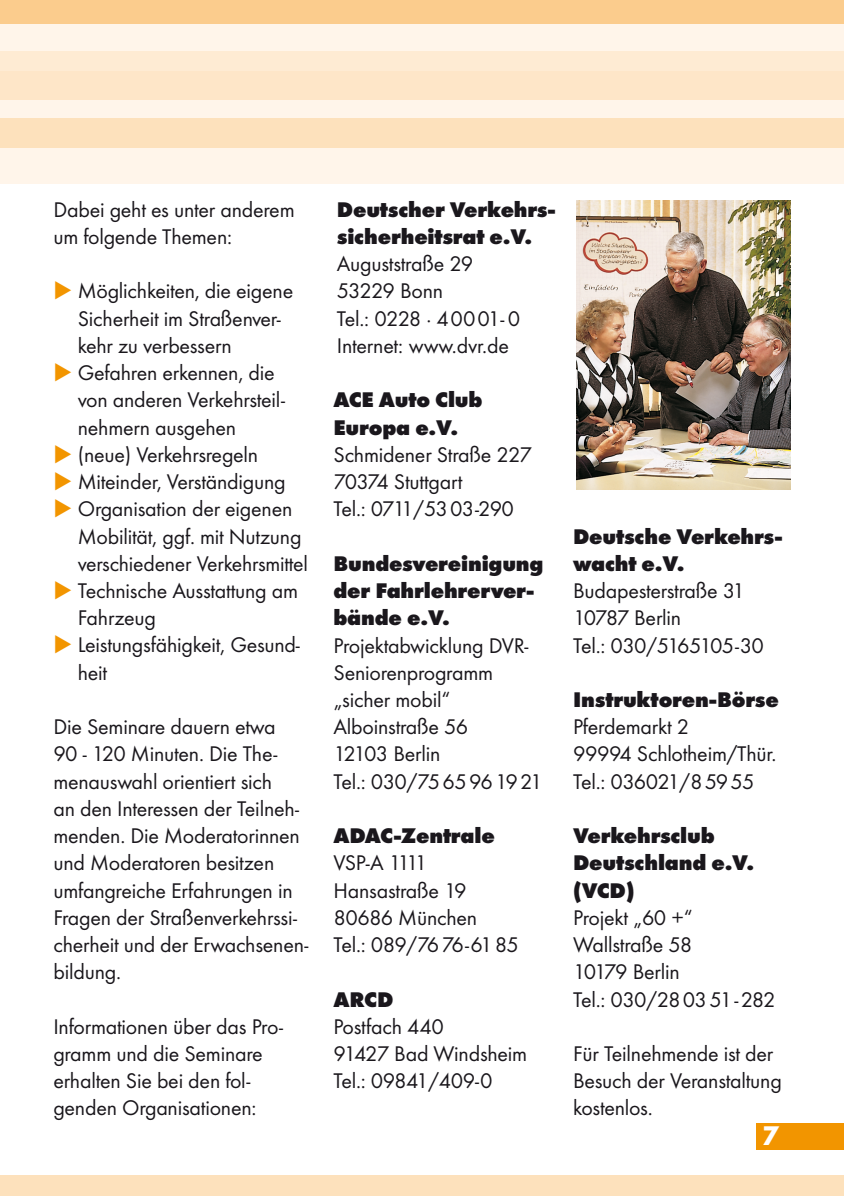
<style>
.page{position:relative;width:844px;height:1196px;background:#fff}
.page>*{position:absolute;margin:0;border:0;box-sizing:border-box;transform-origin:0 0}
.t1{font:700 28px "Futura T";color:#fff}
.t2{font:22px/27.2px "Futura T";letter-spacing:-.01em;color:#1a171c}
.t3{font:800 22px/27.2px "Futura T";letter-spacing:-.01em;color:#1a171c}
.s1{color:#f29500}
</style>
<div class="page">
<div style="left:0;top:0;width:844px;height:184px;background:#fff5ea"></div>
<div style="left:0;top:0;width:844px;height:24px;background:#fbcc8d"></div>
<div style="left:0;top:51px;width:844px;height:20px;background:#feebd3"></div>
<div style="left:0;top:71px;width:844px;height:28px;background:#fee6c8"></div>
<div style="left:0;top:119px;width:844px;height:29px;background:#fde1bc"></div>
<div style="left:0;top:1175px;width:844px;height:20px;background:#fde1bc"></div>
<div style="left:756px;top:1122px;width:88px;height:27px;background:#f29500"></div>
<img style="left:576px;top:201px;width:214px;height:288px">
<p class="t2" style="left:53px;top:196px;width:243px">Dabei geht es unter anderem um folgende Themen:</p>
<p class="t2" style="left:78px;top:277px;width:217px;text-indent:-24px"><span class="s1">◆</span> Möglichkeiten, die eigene<br>Sicherheit im Straßenver&shy;kehr zu verbessern</p>
<p class="t2" style="left:78px;top:359px;width:209px;text-indent:-24px"><span class="s1">◆</span> Gefahren erkennen, die von anderen Verkehrsteil&shy;nehmern ausgehen</p>
<p class="t2" style="left:53px;top:440px;width:206px"><span class="s1">◆</span> (neue) Verkehrsregeln</p>
<p class="t2" style="left:53px;top:468px;width:234px"><span class="s1">◆</span> Miteinder, Verständigung</p>
<p class="t2" style="left:78px;top:495px;width:232px;text-indent:-24px"><span class="s1">◆</span> Organisation der eigenen<br>Mobilität, ggf. mit Nutzung verschiedener Verkehrsmittel</p>
<p class="t2" style="left:78px;top:576px;width:222px;text-indent:-24px"><span class="s1">◆</span> Technische Ausstattung am<br>Fahrzeug</p>
<p class="t2" style="left:78px;top:631px;width:224px;text-indent:-24px"><span class="s1">◆</span> Leistungsfähigkeit, Gesund&shy;heit</p>
<p class="t2" style="left:53px;top:713px;width:257px">Die Seminare dauern etwa<br>90 - 120 Minuten. Die The&shy;menauswahl orientiert sich<br>an den Interessen der Teilneh&shy;menden. Die Moderatorinnen und Moderatoren besitzen umfangreiche Erfahrungen in<br>Fragen der Straßenverkehrssi&shy;cherheit und der Erwachsenen&shy;bildung.</p>
<p class="t2" style="left:53px;top:1012px;width:231px">Informationen über das Pro&shy;gramm und die Seminare erhalten Sie bei den fol&shy;genden Organisationen:</p>
<p class="t3" style="left:337px;top:196px;width:220px">Deutscher Verkehrs&shy;sicherheitsrat e.V.</p>
<p class="t2" style="left:337px;top:250px;width:185px">Auguststraße 29<br>53229 Bonn<br>Tel.: 0228 · 40001- 0<br>Internet: www.dvr.de</p>
<p class="t3" style="left:333px;top:386px;width:150px">ACE Auto Club<br>Europa e.V.</p>
<p class="t2" style="left:333px;top:440px;width:200px">Schmidener Straße 227<br>70374 Stuttgart<br>Tel.: 0711/5303-290</p>
<p class="t3" style="left:333px;top:549px;width:211px">Bundesvereinigung der Fahrlehrerver&shy;bände e.V.</p>
<p class="t2" style="left:333px;top:631px;width:211px">Projektabwicklung DVR-<br>Seniorenprogramm „sicher mobil“<br>Alboinstraße 56<br>12103 Berlin<br>Tel.: 030/7565961921</p>
<p class="t3" style="left:333px;top:821px;width:163px">ADAC-Zentrale</p>
<p class="t2" style="left:333px;top:849px;width:187px">VSP-A 1111<br>Hansastraße 19<br>80686 München<br>Tel.: 089/7676-6185</p>
<p class="t3" style="left:333px;top:985px;width:61px">ARCD</p>
<p class="t2" style="left:333px;top:1012px;width:195px">Postfach 440<br>91427 Bad Windsheim<br>Tel.: 09841/409-0</p>
<p class="t3" style="left:573px;top:522px;width:210px">Deutsche Verkehrs&shy;wacht e.V.</p>
<p class="t2" style="left:573px;top:577px;width:192px">Budapesterstraße 31<br>10787 Berlin<br>Tel.: 030/5165105-30</p>
<p class="t3" style="left:573px;top:685px;width:207px">Instruktoren-Börse</p>
<p class="t2" style="left:573px;top:713px;width:205px">Pferdemarkt 2<br>99994 Schlotheim/Thür.<br>Tel.: 036021/85955</p>
<p class="t3" style="left:573px;top:821px;width:183px">Verkehrsclub<br>Deutschland e.V. (VCD)</p>
<p class="t2" style="left:573px;top:903px;width:204px">Projekt „60 +“<br>Wallstraße 58<br>10179 Berlin<br>Tel.: 030/280351-282</p>
<p class="t2" style="left:573px;top:1039px;width:210px">Für Teilnehmende ist der<br>Besuch der Veranstaltung kostenlos.</p>
<p class="t1" style="left:762px;top:1119px;width:18px">7</p>
</div>
